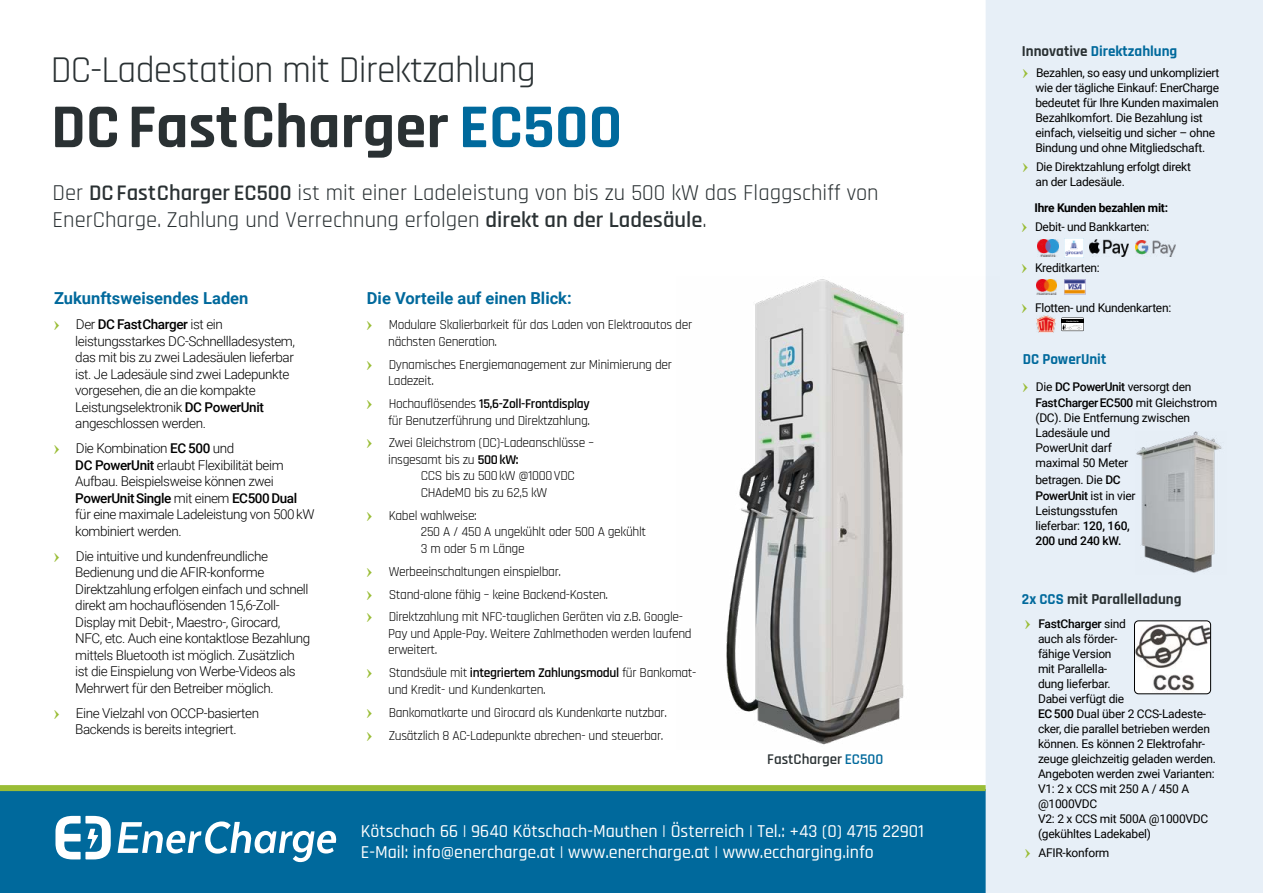
<style>
.page{position:relative;width:1263px;height:893px;background:#fff}
.page>*{position:absolute;margin:0;border:0;box-sizing:border-box;transform-origin:0 0}
.t1{font:700 63px "Rajdhani";color:#2a3133}
.t2{font:37.5px "Rajdhani";letter-spacing:-.02em;color:#2a3133}
.t3{font:22.5px/27px "Rajdhani";color:#2a3133}
.t4{font:500 18px/21px "Rajdhani";color:#fff}
.t5{font:700 16.5px "Roboto";color:#00699c}
.t6{font:700 15px "Rajdhani";color:#00699c}
.t7{font:700 15px "Rajdhani";color:#2a3133}
.t8{font:600 15px "Rajdhani";color:#2a3133}
.t9{font:300 13.5px/16.5px "Roboto";letter-spacing:-.03em;color:#000}
.t10{font:13.5px/16.5px "Rajdhani";letter-spacing:-.025em;color:#000}
.t11{font:12px/15px "Roboto";letter-spacing:-.02em;color:#000}
.t12{font:700 12px/19.2px "Roboto";letter-spacing:-.025em;color:#000}
.t13{font:700 1.95px "Trebuchet MS";color:#fff}
.s1{color:#00699c}
.s2{font-weight:600}
.s3{font-family:"Perpetua";font-weight:700;font-size:21px;color:#9abd36}
.s4{font-weight:500}
.s5{color:#2a3133}
.s6{font-family:"Perpetua";font-size:21px;color:#9abd36}
.s7{font-weight:400}
</style>
<div class="page">
<div style="left:0;top:789px;width:986px;height:104px;background:#00699c"></div>
<div style="left:986px;top:0;width:277px;height:893px;background:#e7eff7"></div>
<svg style="left:118px;top:821px;width:218px;height:41px"></svg>
<svg style="left:55px;top:816px;width:56px;height:43px"></svg>
<img style="left:726px;top:276px;width:274px;height:474px">
<div style="left:0;top:785px;width:986px;height:6px;background:#9abd36"></div>
<img style="left:1134px;top:621px;width:76px;height:73px">
<div style="left:1134px;top:620px;width:77px;height:74px;border:1px solid #000;border-radius:4px"></div>
<img style="left:1064px;top:238px;width:20px;height:20px">
<img style="left:1089px;top:240px;width:40px;height:16px">
<img style="left:1136px;top:240px;width:40px;height:16px">
<img style="left:1037px;top:239px;width:21px;height:17px">
<img style="left:1037px;top:279px;width:20px;height:15px">
<img style="left:1063px;top:280px;width:23px;height:14px">
<img style="left:1036px;top:315px;width:19px;height:17px">
<svg style="left:1061px;top:318px;width:23px;height:13px"></svg>
<img style="left:1135px;top:431px;width:91px;height:143px">
<h2 class="t2" style="left:51px;top:49px;width:487px">DC-Ladestation mit Direktzahlung</h2>
<h1 class="t1" style="left:51px;top:89px;width:573px">DCFastCharger <span class="s1">EC500</span></h1>
<h3 class="t3" style="left:52px;top:180px;width:828px">Der <span class="s2">DCFastCharger EC500</span> ist mit einer Ladeleistung von bis zu 500 kW das Flaggschiff von<br>EnerCharge. Zahlung und Verrechnung erfolgen <span class="s2">direkt an der Ladesäule</span>.</h3>
<h3 class="t5" style="left:54px;top:287px;width:196px">Zukunftsweisendes Laden</h3>
<p class="t9" style="left:75px;top:316px;width:221px;text-indent:-21px"><span class="s3">›</span> Der <span class="s4">DC Fast Charger</span> ist ein leistungsstarkes DC-Schnellladesystem, das mit bis zu zwei Ladesäulen lieferbar ist. Je Ladesäule sind zwei Ladepunkte vorgesehen, die an die kompakte Leistungselektronik <span class="s4">DC PowerUnit </span>angeschlossen werden.</p>
<p class="t9" style="left:75px;top:440px;width:241px;text-indent:-21px"><span class="s3">›</span> Die Kombination <span class="s4">EC 500</span> und<br><span class="s4">DC PowerUnit</span> erlaubt Flexibilität beim Aufbau. Beispielsweise können zwei <span class="s4">PowerUnit Single</span> mit einem <span class="s4">EC500 Dual </span>für eine maximale Ladeleistung von 500 kW kombiniert werden.</p>
<p class="t9" style="left:75px;top:547px;width:237px;text-indent:-21px"><span class="s3">›</span> Die intuitive und kundenfreundliche Bedienung und die AFIR-konforme Direktzahlung erfolgen einfach und schnell direkt am hochauflösenden 15,6-Zoll-Display mit Debit-, Maestro-, Girocard, NFC, etc. Auch eine kontaktlose Bezahlung mittels Bluetooth ist möglich. Zusätzlich ist die Einspielung von Werbe-Videos als Mehrwert für den Betreiber möglich.</p>
<p class="t9" style="left:54px;top:704px;width:207px;text-align:center"><span class="s3">›</span> Eine Vielzahl von OCCP-basierten<br>Backends is bereits integriert.</p>
<h3 class="t5" style="left:367px;top:287px;width:206px">Die Vorteile auf einen Blick:</h3>
<p class="t10" style="left:388px;top:317px;width:306px;text-indent:-21px"><span class="s3">›</span> Modulare Skalierbarkeit für das Laden von Elektroautos der nächsten Generation.</p>
<p class="t10" style="left:388px;top:357px;width:285px;text-indent:-21px"><span class="s3">›</span> Dynamisches Energiemanagement zur Minimierung der<br>Ladezeit.</p>
<p class="t10" style="left:367px;top:396px;width:225px;text-align:right"><span class="s3">›</span> Hochauflösendes <span class="s2">15,6-Zoll-Frontdisplay </span>für Benutzerführung und Direktzahlung.</p>
<p class="t10" style="left:388px;top:435px;width:207px;text-indent:-21px"><span class="s3">›</span> Zwei Gleichstrom (DC)-Ladeanschlüsse – insgesamt bis zu <span class="s2">500kW:</span></p>
<p class="t10" style="left:421px;top:468px;width:155px">CCS bis zu 500kW @1000VDC<br>CHAdeMO bis zu 62,5 kW</p>
<p class="t10" style="left:421px;top:508px;width:227px;text-indent:-54px"><span class="s3">›</span> Kabel wahlweise:<br>250 A / 450 A ungekühlt oder 500 A gekühlt<br>3 m oder 5 m Länge</p>
<p class="t10" style="left:367px;top:560px;width:318px;line-height:23px"><span class="s3">›</span> Werbeeinschaltungen einspielbar.<br><span class="s3">›</span> Stand-alone fähig – keine Backend-Kosten.<br><span class="s3">›</span> Direktzahlung mit NFC-tauglichen Geräten via z.B. Google-</p>
<p class="t10" style="left:388px;top:626px;width:305px">Pay und Apple-Pay. Weitere Zahlmethoden werden laufend erweitert.</p>
<p class="t10" style="left:388px;top:665px;width:310px;text-indent:-21px"><span class="s3">›</span> Standsäule mit <span class="s2">integriertem Zahlungsmodul</span> für Bankomat&shy;und Kredit- und Kundenkarten.</p>
<p class="t10" style="left:367px;top:701px;width:302px;line-height:23px"><span class="s3">›</span> Bankomatkarte und Girocard als Kundenkarte nutzbar. <span class="s3">›</span> Zusätzlich 8 AC-Ladepunkte abrechen- und steuerbar.</p>
<p class="t8" style="left:767px;top:751px;width:118px">FastCharger <span class="s1">EC500</span></p>
<h3 class="t4" style="left:361px;top:821px;width:565px">Kötschach 66 | 9640 Kötschach-Mauthen | Österreich | Tel.: +43 (0) 4715 22901<br>E-Mail: info@enercharge.at | www.enercharge.at | www.eccharging.info</h3>
<p class="t6" style="left:1022px;top:42px;width:157px"><span class="s5">Innovative</span> Direktzahlung</p>
<p class="t11" style="left:1035px;top:65px;width:185px;text-indent:-13px"><span class="s3">›</span> Bezahlen, so easy und unkompliziert wie der tägliche Einkauf: EnerCharge bedeutet für Ihre Kunden maximalen Bezahlkomfort. Die Bezahlung ist einfach, vielseitig und sicher – ohne Bindung und ohne Mitgliedschaft.</p>
<p class="t11" style="left:1035px;top:159px;width:157px;text-indent:-13px"><span class="s3">›</span> Die Direktzahlung erfolgt direkt an der Ladesäule.</p>
<p class="t12" style="left:1022px;top:198px;width:148px;text-indent:13px">Ihre Kunden bezahlen mit: <span class="s6">›</span> <span class="s7">Debit- und Bankkarten:</span></p>
<p class="t11" style="left:1022px;top:259px;width:79px"><span class="s3">›</span> Kreditkarten:</p>
<p class="t11" style="left:1022px;top:300px;width:151px"><span class="s3">›</span> Flotten- und Kundenkarten:</p>
<p class="t13" style="left:1066px;top:320px;width:14px">Kundenkarte</p>
<p class="t6" style="left:1023px;top:350px;width:85px">DC PowerUnit</p>
<p class="t11" style="left:1035px;top:378px;width:183px;line-height:16.5px;text-indent:-13px"><span class="s3">›</span> Die <span class="s4">DC PowerUnit</span> versorgt den<br><span class="s4">Fast Charger EC500</span> mit Gleichstrom</p>
<p class="t11" style="left:1035px;top:410px;width:156px">(DC). Die Entfernung zwischen<br>Ladesäule und<br>PowerUnit darf<br>maximal 50 Meter</p>
<p class="t11" style="left:1035px;top:471px;width:102px;line-height:16.5px">betragen. Die <span class="s4">DC<br>PowerUnit</span> ist in vier</p>
<p class="t11" style="left:1035px;top:503px;width:96px">Leistungsstufen lieferbar: <span class="s4">120, 160,<br>200 und 240 kW.</span></p>
<p class="t7" style="left:1022px;top:590px;width:161px"><span class="s1">2x CCS</span> mit Parallelladung</p>
<p class="t11" style="left:1038px;top:616px;width:179px;text-indent:-13px"><span class="s3">›</span> <span class="s4">FastCharger</span> sind<br>auch als förder-<br>fähige Version<br>mit Parallella-<br>dung lieferbar.<br>Dabei verfügt die<br><span class="s4">EC 500</span> Dual über 2 CCS-Ladeste&shy;cker, die parallel betrieben werden können. Es können 2 Elektrofahr&shy;zeuge gleichzeitig geladen werden.<br>Angeboten werden zwei Varianten:<br>V1: 2 x CCS mit 250 A / 450 A @1000VDC<br>V2: 2 x CCS mit 500A @1000VDC (gekühltes Ladekabel)</p>
<p class="t11" style="left:1025px;top:845px;width:86px"><span class="s3">›</span> AFIR-konform</p>
</div>
